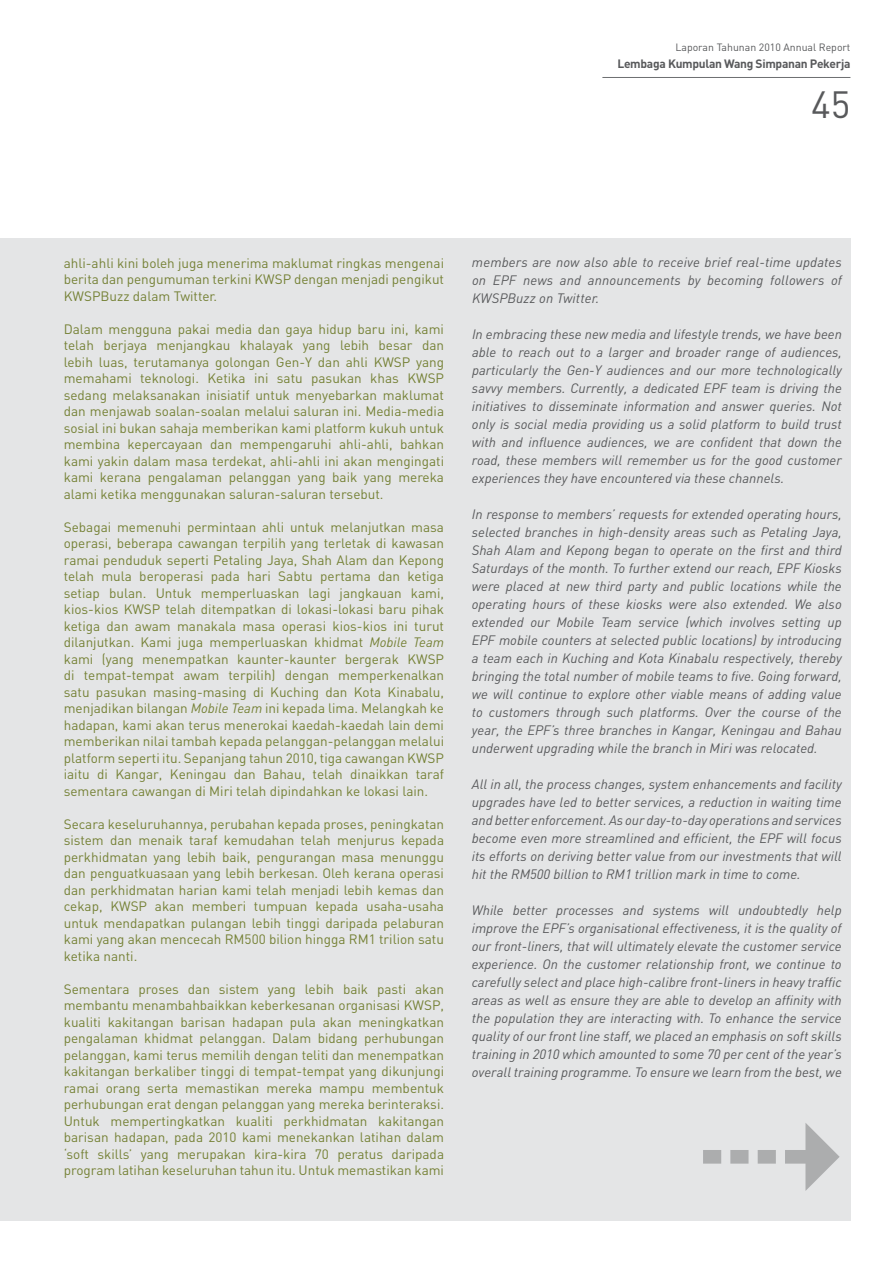
<style>
.page{position:relative;width:893px;height:1263px;background:#fff}
.page>*{position:absolute;margin:0;border:0;box-sizing:border-box;transform-origin:0 0}
.t1{font:37.5px "DIN";color:#58595b}
.t2{font:13.5px/16.5px "DIN";color:#758135;text-align:justify}
.t3{font:italic 13.5px/18px "DIN";color:#58595b;text-align:justify}
.t4{font:700 12px "DIN";letter-spacing:-.025em;color:#58595b}
.t5{font:10.5px "DIN";color:#58595b}
.s1{font-style:italic}
</style>
<div class="page">
<div style="left:0;top:238px;width:850px;height:982px;background:#e4e5e6"></div>
<svg style="left:703px;top:1123px;width:137px;height:68px"></svg>
<hr style="left:602px;top:77px;width:248px;height:1px;background:#6d6f71">
<p class="t5" style="left:675px;top:41px;width:176px">Laporan Tahunan 2010 Annual Report</p>
<h1 class="t1" style="left:811px;top:81px;width:41px">45</h1>
<p class="t4" style="left:617px;top:56px;width:235px">Lembaga Kumpulan Wang Simpanan Pekerja</p>
<p class="t2" style="left:64px;top:254px;width:382px">ahli-ahli kini boleh juga menerima maklumat ringkas mengenai berita dan pengumuman terkini KWSP dengan menjadi pengikut KWSPBuzz dalam Twitter.</p>
<p class="t2" style="left:64px;top:320px;width:382px">Dalam mengguna pakai media dan gaya hidup baru ini, kami telah berjaya menjangkau khalayak yang lebih besar dan lebih luas, terutamanya golongan Gen-Y dan ahli KWSP yang memahami teknologi. Ketika ini satu pasukan khas KWSP sedang melaksanakan inisiatif untuk menyebarkan maklumat dan menjawab soalan-soalan melalui saluran ini. Media-media sosial ini bukan sahaja memberikan kami platform kukuh untuk membina kepercayaan dan mempengaruhi ahli-ahli, bahkan kami yakin dalam masa terdekat, ahli-ahli ini akan mengingati kami kerana pengalaman pelanggan yang baik yang mereka alami ketika menggunakan saluran-saluran tersebut.</p>
<p class="t2" style="left:64px;top:518px;width:382px">Sebagai memenuhi permintaan ahli untuk melanjutkan masa operasi, beberapa cawangan terpilih yang terletak di kawasan ramai penduduk seperti Petaling Jaya, Shah Alam dan Kepong telah mula beroperasi pada hari Sabtu pertama dan ketiga setiap bulan. Untuk memperluaskan lagi jangkauan kami, kios-kios KWSP telah ditempatkan di lokasi-lokasi baru pihak ketiga dan awam manakala masa operasi kios-kios ini turut dilanjutkan. Kami juga memperluaskan khidmat <span class="s1">Mobile Team </span>kami (yang menempatkan kaunter-kaunter bergerak KWSP di tempat-tempat awam terpilih) dengan memperkenalkan satu pasukan masing-masing di Kuching dan Kota Kinabalu, menjadikan bilangan <span class="s1">Mobile Team</span> ini kepada lima. Melangkah ke hadapan, kami akan terus menerokai kaedah-kaedah lain demi memberikan nilai tambah kepada pelanggan-pelanggan melalui platform seperti itu. Sepanjang tahun 2010, tiga cawangan KWSP iaitu di Kangar, Keningau dan Bahau, telah dinaikkan taraf sementara cawangan di Miri telah dipindahkan ke lokasi lain.</p>
<p class="t2" style="left:64px;top:815px;width:382px">Secara keseluruhannya, perubahan kepada proses, peningkatan sistem dan menaik taraf kemudahan telah menjurus kepada perkhidmatan yang lebih baik, pengurangan masa menunggu dan penguatkuasaan yang lebih berkesan. Oleh kerana operasi dan perkhidmatan harian kami telah menjadi lebih kemas dan cekap, KWSP akan memberi tumpuan kepada usaha-usaha untuk mendapatkan pulangan lebih tinggi daripada pelaburan kami yang akan mencecah RM500 bilion hingga RM1 trilion satu ketika nanti.</p>
<p class="t2" style="left:64px;top:980px;width:382px">Sementara proses dan sistem yang lebih baik pasti akan membantu menambahbaikkan keberkesanan organisasi KWSP, kualiti kakitangan barisan hadapan pula akan meningkatkan pengalaman khidmat pelanggan. Dalam bidang perhubungan pelanggan, kami terus memilih dengan teliti dan menempatkan kakitangan berkaliber tinggi di tempat-tempat yang dikunjungi ramai orang serta memastikan mereka mampu membentuk perhubungan erat dengan pelanggan yang mereka berinteraksi.<br>Untuk mempertingkatkan kualiti perkhidmatan kakitangan barisan hadapan, pada 2010 kami menekankan latihan dalam ‘soft skills’ yang merupakan kira-kira 70 peratus daripada program latihan keseluruhan tahun itu. Untuk memastikan kami</p>
<p class="t3" style="left:472px;top:253px;width:371px">members are now also able to receive brief real-time updates on EPF news and announcements by becoming followers of KWSPBuzz on Twitter.</p>
<p class="t3" style="left:472px;top:325px;width:372px">In embracing these new media and lifestyle trends, we have been able to reach out to a larger and broader range of audiences, particularly the Gen-Y audiences and our more technologically savvy members. Currently, a dedicated EPF team is driving the initiatives to disseminate information and answer queries. Not only is social media providing us a solid platform to build trust with and influence audiences, we are confident that down the road, these members will remember us for the good customer experiences they have encountered via these channels.</p>
<p class="t3" style="left:472px;top:505px;width:372px">In response to members’ requests for extended operating hours, selected branches in high-density areas such as Petaling Jaya, Shah Alam and Kepong began to operate on the first and third Saturdays of the month. To further extend our reach, EPF Kiosks were placed at new third party and public locations while the operating hours of these kiosks were also extended. We also extended our Mobile Team service (which involves setting up EPF mobile counters at selected public locations) by introducing a team each in Kuching and Kota Kinabalu respectively, thereby bringing the total number of mobile teams to five. Going forward, we will continue to explore other viable means of adding value to customers through such platforms. Over the course of the year, the EPF’s three branches in Kangar, Keningau and Bahau underwent upgrading while the branch in Miri was relocated.</p>
<p class="t3" style="left:472px;top:775px;width:371px">All in all, the process changes, system enhancements and facility upgrades have led to better services, a reduction in waiting time and better enforcement.As our day-to-day operations and services become even more streamlined and efficient, the EPF will focus its efforts on deriving better value from our investments that will hit the RM500 billion to RM1 trillion mark in time to come.</p>
<p class="t3" style="left:472px;top:901px;width:372px">While better processes and systems will undoubtedly help improve the EPF’s organisational effectiveness, it is the quality of our front-liners, that will ultimately elevate the customer service experience. On the customer relationship front, we continue to carefully select and place high-calibre front-liners in heavy traffic areas as well as ensure they are able to develop an affinity with the population they are interacting with. To enhance the service quality of our front line staff, we placed an emphasis on soft skills training in 2010 which amounted to some 70 per cent of the year’s overall training programme. To ensure we learn from the best, we</p>
</div>
